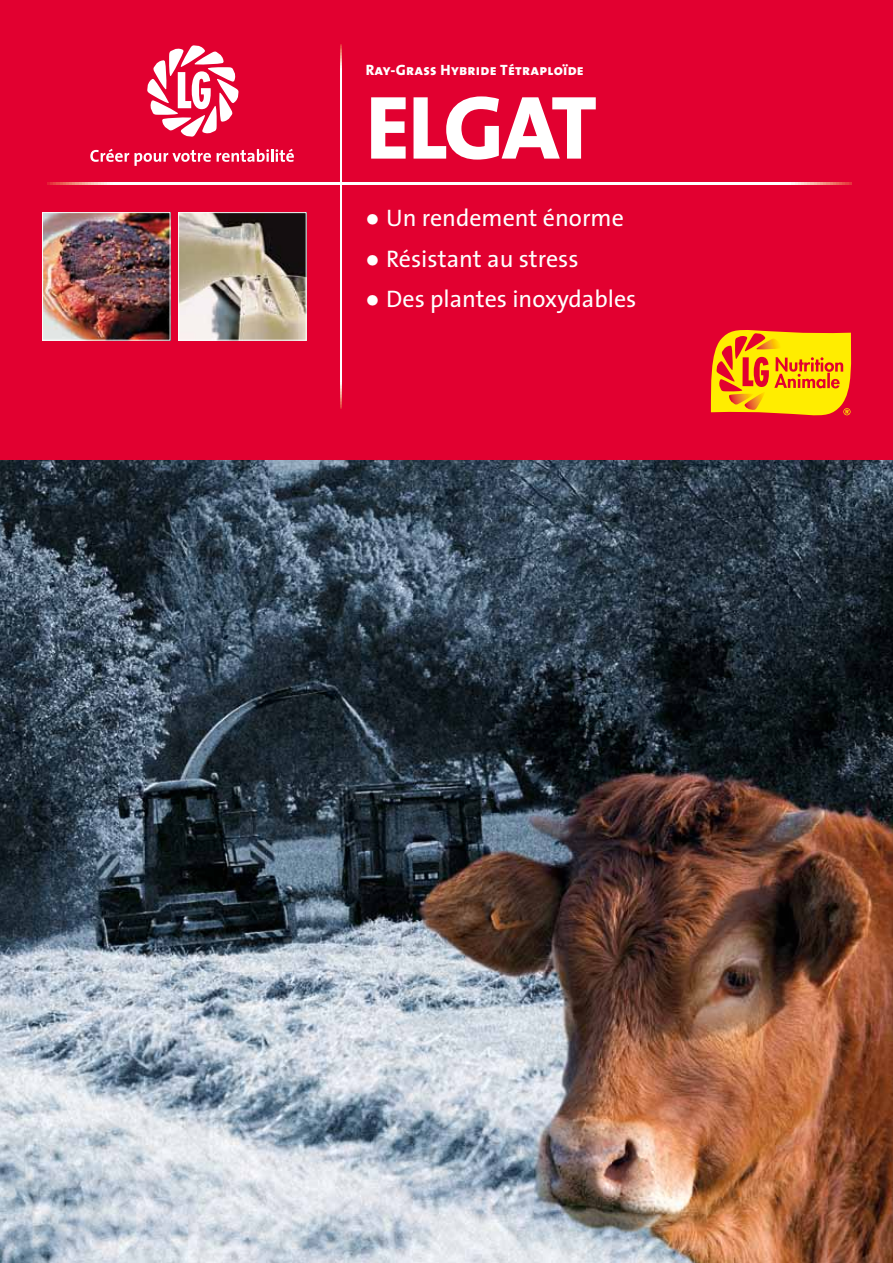
<style>
.page{position:relative;width:893px;height:1263px;background:#fff}
.page>*{position:absolute;margin:0;border:0;box-sizing:border-box;transform-origin:0 0}
.t1{font:90.75px "The Sans Extra Bold Caps";letter-spacing:-.035em;color:#fff}
.t2{font:24px "The Sans";color:#fff}
.t3{font:15px "The Sans Extra Bold Caps";letter-spacing:.02em;color:#fff}
.s1{font-size:43.5px}
</style>
<div class="page">
<img style="left:0;top:459px;width:893px;height:804px">
<div style="left:0;top:0;width:893px;height:459px;background:#e20030"></div>
<svg style="left:47px;top:183px;width:804px;height:1px"></svg>
<svg style="left:340px;top:44px;width:2px;height:365px"></svg>
<svg style="left:147px;top:45px;width:92px;height:92px"></svg>
<svg style="left:90px;top:149px;width:121px;height:17px"></svg>
<svg style="left:217px;top:149px;width:77px;height:13px"></svg>
<svg style="left:710px;top:330px;width:142px;height:86px"></svg>
<img style="left:44px;top:214px;width:124px;height:125px">
<div style="left:42px;top:212px;width:128px;height:129px;border:1px solid #fff"></div>
<img style="left:180px;top:214px;width:125px;height:125px">
<div style="left:178px;top:212px;width:129px;height:129px;border:1px solid #fff"></div>
<p class="t3" style="left:366px;top:57px;width:220px">Ray-Grass Hybride Tétraploïde</p>
<h1 class="t1" style="left:366px;top:52px;width:233px">ELGAT</h1>
<p class="t2" style="left:364px;top:198px;width:262px"><span class="s1">•</span> Un rendement énorme</p>
<p class="t2" style="left:364px;top:239px;width:217px"><span class="s1">•</span> Résistant au stress</p>
<p class="t2" style="left:364px;top:279px;width:274px"><span class="s1">•</span> Des plantes inoxydables</p>
</div>
